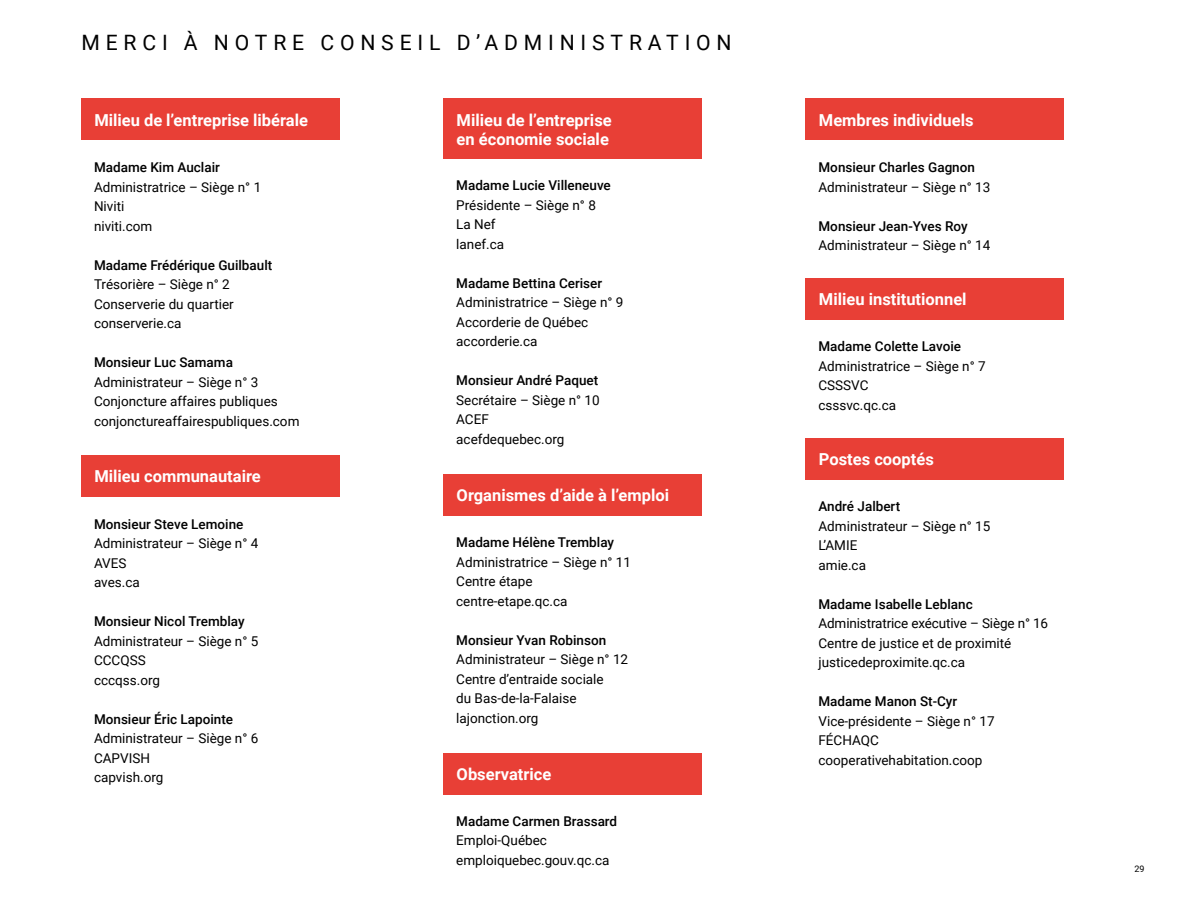
<style>
.page{position:relative;width:1188px;height:918px;background:#fff}
.page>*{position:absolute;margin:0;border:0;box-sizing:border-box;transform-origin:0 0}
.t1{font:21.15px "Roboto";letter-spacing:.275em;color:#000}
.t2{font:700 16.5px/19.5px "Roboto";color:#fff}
.t3{font:13.5px/19.5px "Roboto";color:#000}
.t4{font:500 13.5px "Roboto";color:#000}
.t5{font:9px "Roboto";color:#000}
</style>
<div class="page">
<div style="left:81px;top:99px;width:258px;height:41px;background:#e83f36"></div>
<div style="left:806px;top:99px;width:258px;height:41px;background:#e83f36"></div>
<div style="left:806px;top:278px;width:258px;height:41px;background:#e83f36"></div>
<div style="left:443px;top:753px;width:258px;height:41px;background:#e83f36"></div>
<div style="left:806px;top:438px;width:258px;height:41px;background:#e83f36"></div>
<div style="left:443px;top:99px;width:258px;height:60px;background:#e83f36"></div>
<div style="left:81px;top:456px;width:258px;height:41px;background:#e83f36"></div>
<div style="left:443px;top:474px;width:258px;height:41px;background:#e83f36"></div>
<h1 class="t1" style="left:81px;top:27px;width:652px">MERCI À NOTRE CONSEIL D’ADMINISTRATION</h1>
<p class="t2" style="left:94px;top:109px;width:215px">Milieu de l’entreprise libérale</p>
<p class="t2" style="left:819px;top:109px;width:156px">Membres individuels</p>
<p class="t2" style="left:457px;top:109px;width:157px">Milieu de l’entreprise en économie sociale</p>
<p class="t4" style="left:94px;top:158px;width:127px">Madame Kim Auclair</p>
<p class="t3" style="left:94px;top:177px;width:169px">Administratrice – Siège n° 1<br>Niviti<br>niviti.com</p>
<p class="t4" style="left:94px;top:255px;width:180px">Madame Frédérique Guilbault</p>
<p class="t3" style="left:94px;top:274px;width:141px">Trésorière – Siège n° 2<br>Conserverie du quartier conserverie.ca</p>
<p class="t4" style="left:94px;top:353px;width:140px">Monsieur Luc Samama</p>
<p class="t3" style="left:94px;top:372px;width:207px">Administrateur – Siège n° 3<br>Conjoncture affaires publiques conjonctureaffairespubliques.com</p>
<p class="t2" style="left:94px;top:466px;width:168px">Milieu communautaire</p>
<p class="t4" style="left:94px;top:514px;width:151px">Monsieur Steve Lemoine</p>
<p class="t3" style="left:94px;top:533px;width:166px">Administrateur – Siège n° 4<br>AVES<br>aves.ca</p>
<p class="t4" style="left:94px;top:612px;width:152px">Monsieur Nicol Tremblay</p>
<p class="t3" style="left:94px;top:631px;width:166px">Administrateur – Siège n° 5<br>CCCQSS<br>cccqss.org</p>
<p class="t4" style="left:94px;top:709px;width:141px">Monsieur Éric Lapointe</p>
<p class="t3" style="left:94px;top:728px;width:166px">Administrateur – Siège n° 6<br>CAPVISH<br>capvish.org</p>
<p class="t4" style="left:456px;top:176px;width:156px">Madame Lucie Villeneuve</p>
<p class="t3" style="left:456px;top:195px;width:141px">Présidente – Siège n° 8<br>La Nef<br>lanef.ca</p>
<p class="t4" style="left:456px;top:274px;width:147px">Madame Bettina Ceriser</p>
<p class="t3" style="left:456px;top:292px;width:169px">Administratrice – Siège n° 9<br>Accorderie de Québec accorderie.ca</p>
<p class="t4" style="left:456px;top:371px;width:144px">Monsieur André Paquet</p>
<p class="t3" style="left:456px;top:390px;width:145px">Secrétaire – Siège n° 10<br>ACEF acefdequebec.org</p>
<p class="t2" style="left:457px;top:485px;width:214px">Organismes d’aide à l’emploi</p>
<p class="t4" style="left:456px;top:533px;width:159px">Madame Hélène Tremblay</p>
<p class="t3" style="left:456px;top:552px;width:176px">Administratrice – Siège n° 11<br>Centre étape centre-etape.qc.ca</p>
<p class="t4" style="left:456px;top:630px;width:151px">Monsieur Yvan Robinson</p>
<p class="t3" style="left:456px;top:649px;width:173px">Administrateur – Siège n° 12<br>Centre d’entraide sociale<br>du Bas-de-la-Falaise lajonction.org</p>
<p class="t2" style="left:457px;top:764px;width:96px">Observatrice</p>
<p class="t4" style="left:456px;top:811px;width:162px">Madame Carmen Brassard</p>
<p class="t3" style="left:456px;top:830px;width:155px">Emploi-Québec emploiquebec.gouv.qc.ca</p>
<p class="t4" style="left:819px;top:158px;width:158px">Monsieur Charles Gagnon</p>
<p class="t3" style="left:819px;top:176px;width:173px">Administrateur – Siège n° 13</p>
<p class="t4" style="left:819px;top:216px;width:151px">Monsieur Jean-Yves Roy</p>
<p class="t3" style="left:819px;top:235px;width:173px">Administrateur – Siège n° 14</p>
<p class="t2" style="left:819px;top:289px;width:149px">Milieu institutionnel</p>
<p class="t4" style="left:819px;top:337px;width:144px">Madame Colette Lavoie</p>
<p class="t3" style="left:819px;top:356px;width:169px">Administratrice – Siège n° 7<br>CSSSVC<br>csssvc.qc.ca</p>
<p class="t2" style="left:819px;top:449px;width:116px">Postes cooptés</p>
<p class="t4" style="left:819px;top:497px;width:83px">André Jalbert</p>
<p class="t3" style="left:819px;top:516px;width:173px">Administrateur – Siège n° 15<br>L’AMIE<br>amie.ca</p>
<p class="t4" style="left:819px;top:595px;width:156px">Madame Isabelle Leblanc</p>
<p class="t3" style="left:819px;top:613px;width:231px">Administratrice exécutive – Siège n° 16<br>Centre de justice et de proximité justicedeproximite.qc.ca</p>
<p class="t4" style="left:819px;top:692px;width:140px">Madame Manon St-Cyr</p>
<p class="t3" style="left:819px;top:711px;width:178px">Vice-présidente – Siège n° 17<br>FÉCHAQC cooperativehabitation.coop</p>
<p class="t5" style="left:1134px;top:862px;width:12px">29</p>
</div>
